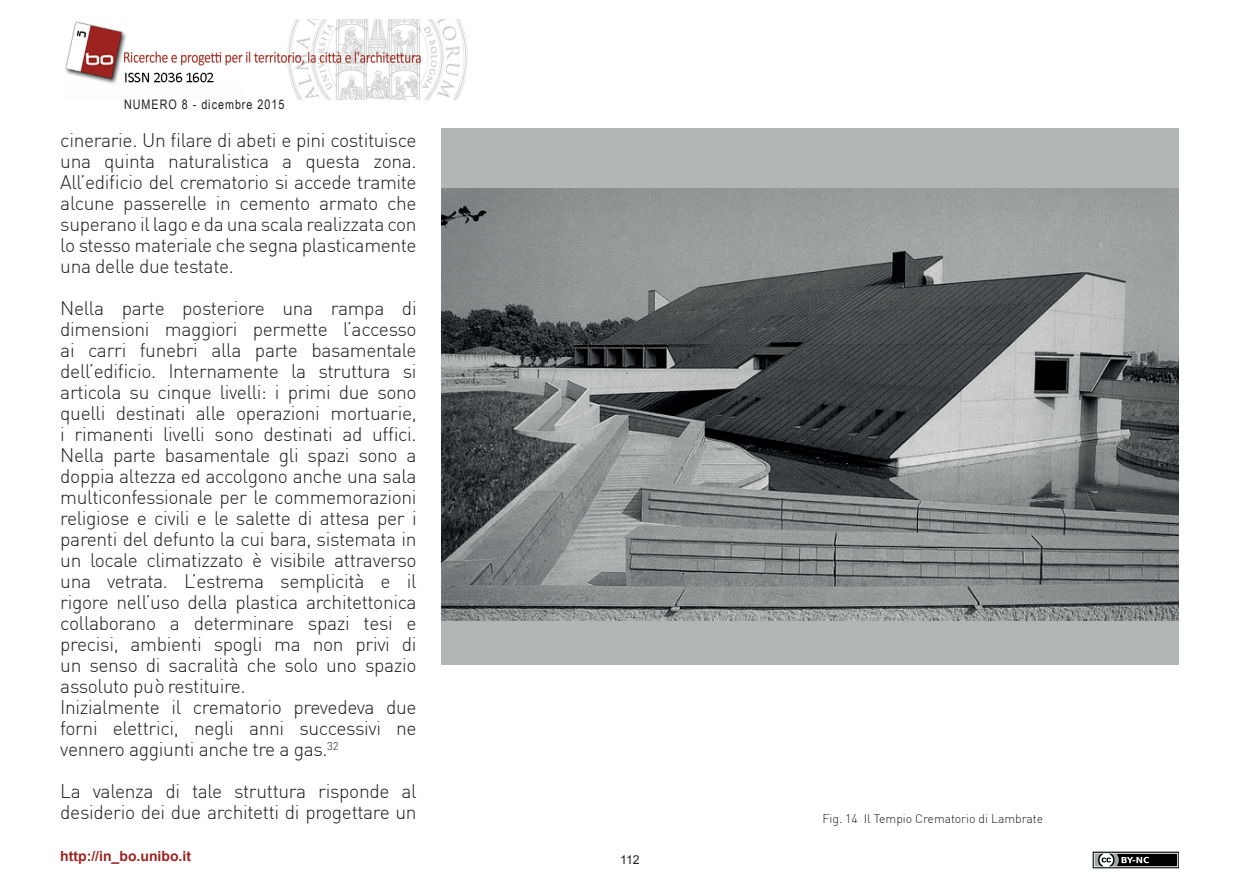
<style>
.page{position:relative;width:1241px;height:893px;background:#fff}
.page>*{position:absolute;margin:0;border:0;box-sizing:border-box;transform-origin:0 0}
.t1{font:300 19.25px/21px "DIN";letter-spacing:-.02em;color:#231f20}
.t2{font:700 14px "Arial";color:#9c231f}
.t3{font:13.12px "Arial Narrow";letter-spacing:.075em;color:#231f20}
.t4{font:300 12.25px "DIN";letter-spacing:-.005em;color:#231f20}
.t5{font:12.25px "Arial";color:#231f20}
</style>
<div class="page">
<img style="left:65px;top:19px;width:403px;height:80px">
<img style="left:1092px;top:851px;width:86px;height:17px">
<img style="left:441px;top:128px;width:737px;height:537px">
<p class="t3" style="left:124px;top:95px;width:162px">NUMERO 8 - dicembre 2015</p>
<p class="t1" style="left:60px;top:129px;width:358px;text-align:justify">cinerarie. Un filare di abeti e pini costituisce una quinta naturalistica a questa zona.<br>All’edificio del crematorio si accede tramite alcune passerelle in cemento armato che superano il lago e da una scala realizzata con lo stesso materiale che segna plasticamente una delle due testate.</p>
<p class="t1" style="left:60px;top:297px;width:358px">Nella parte posteriore una rampa di dimensioni maggiori permette l’accesso ai carri funebri alla parte basamentale dell’edificio. Internamente la struttura si articola su cinque livelli: i primi due sono quelli destinati alle operazioni mortuarie, i rimanenti livelli sono destinati ad uffici.<br>Nella parte basamentale gli spazi sono a doppia altezza ed accolgono anche una sala multiconfessionale per le commemorazioni religiose e civili e le salette di attesa per i parenti del defunto la cui bara, sistemata in un locale climatizzato è visibile attraverso una vetrata. L’estrema semplicità e il rigore nell’uso della plastica architettonica collaborano a determinare spazi tesi e precisi, ambienti spogli ma non privi di un senso di sacralità che solo uno spazio assoluto può restituire.<br>Inizialmente il crematorio prevedeva due forni elettrici, negli anni successivi ne vennero aggiunti anche tre a gas.<sup>32</sup></p>
<p class="t1" style="left:60px;top:780px;width:358px">La valenza di tale struttura risponde al desiderio dei due architetti di progettare un</p>
<p class="t2" style="left:60px;top:847px;width:132px">http://in_bo.unibo.it</p>
<p class="t5" style="left:620px;top:851px;width:21px">112</p>
<p class="t4" style="left:822px;top:811px;width:222px">Fig. 14 Il Tempio Crematorio di Lambrate</p>
</div>
